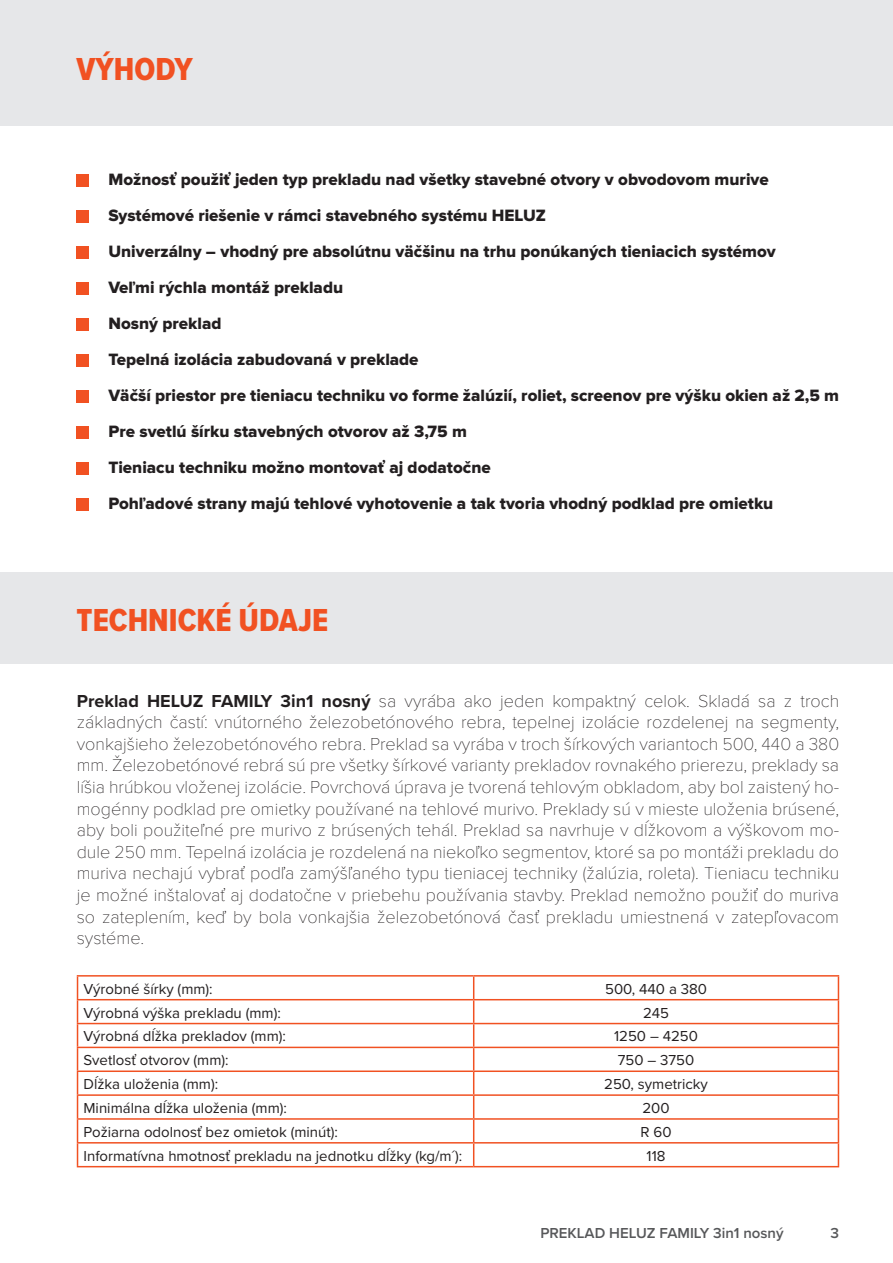
<style>
.page{position:relative;width:893px;height:1263px;background:#fff}
.page>*{position:absolute;margin:0;border:0;box-sizing:border-box;transform-origin:0 0}
.t1{font:33px "Proxima Nova Cond Extrabld";color:#f15122}
.t2{font:100 18px/21.6px "Proxima Nova T";color:#231f20;text-align:justify}
.t3{font:17.1px/36px "Proxima Nova Extrabld";color:#231f20}
.t4{font:15px "Proxima Nova";color:#231f20}
.t5{font:600 15px "Proxima Nova";color:#57585a}
.s1{font-family:"Proxima Nova";font-weight:700}
</style>
<div class="page">
<div style="left:0;top:0;width:893px;height:125px;background:#e6e7e9"></div>
<div style="left:77px;top:174px;width:12px;height:12px;background:#f15122"></div>
<div style="left:77px;top:210px;width:12px;height:12px;background:#f15122"></div>
<div style="left:77px;top:246px;width:12px;height:12px;background:#f15122"></div>
<div style="left:77px;top:282px;width:12px;height:12px;background:#f15122"></div>
<div style="left:77px;top:318px;width:12px;height:12px;background:#f15122"></div>
<div style="left:77px;top:354px;width:12px;height:12px;background:#f15122"></div>
<div style="left:77px;top:390px;width:12px;height:13px;background:#f15122"></div>
<div style="left:77px;top:427px;width:12px;height:12px;background:#f15122"></div>
<div style="left:77px;top:463px;width:12px;height:12px;background:#f15122"></div>
<div style="left:77px;top:499px;width:12px;height:12px;background:#f15122"></div>
<div style="left:0;top:572px;width:893px;height:91px;background:#e6e7e9"></div>
<hr style="left:77px;top:975px;width:397px;height:1px;background:#f15122">
<hr style="left:77px;top:999px;width:397px;height:1px;background:#f15122">
<hr style="left:77px;top:1023px;width:397px;height:1px;background:#f15122">
<hr style="left:77px;top:1047px;width:397px;height:1px;background:#f15122">
<hr style="left:77px;top:1070px;width:397px;height:2px;background:#f15122">
<hr style="left:77px;top:1094px;width:397px;height:2px;background:#f15122">
<hr style="left:77px;top:1118px;width:397px;height:2px;background:#f15122">
<hr style="left:77px;top:1142px;width:397px;height:1px;background:#f15122">
<svg style="left:77px;top:976px;width:1px;height:190px"></svg>
<hr style="left:77px;top:1166px;width:397px;height:1px;background:#f15122">
<hr style="left:474px;top:975px;width:365px;height:1px;background:#f15122">
<hr style="left:474px;top:999px;width:365px;height:1px;background:#f15122">
<hr style="left:474px;top:1023px;width:365px;height:1px;background:#f15122">
<hr style="left:474px;top:1047px;width:365px;height:1px;background:#f15122">
<hr style="left:474px;top:1070px;width:365px;height:2px;background:#f15122">
<hr style="left:474px;top:1094px;width:365px;height:2px;background:#f15122">
<hr style="left:474px;top:1118px;width:365px;height:2px;background:#f15122">
<hr style="left:474px;top:1142px;width:365px;height:1px;background:#f15122">
<svg style="left:473px;top:976px;width:1px;height:190px"></svg>
<svg style="left:838px;top:976px;width:1px;height:190px"></svg>
<hr style="left:474px;top:1166px;width:365px;height:1px;background:#f15122">
<h1 class="t1" style="left:77px;top:45px;width:118px">VÝHODY</h1>
<p class="t3" style="left:108px;top:162px;width:732px">Možnosť použiť jeden typ prekladu nad všetky stavebné otvory v obvodovom murive Systémové riešenie v rámci stavebného systému HELUZ<br>Univerzálny – vhodný pre absolútnu väčšinu na trhu ponúkaných tieniacich systémov<br>Veľmi rýchla montáž prekladu<br>Nosný preklad<br>Tepelná izolácia zabudovaná v preklade<br>Väčší priestor pre tieniacu techniku vo forme žalúzií, roliet, screenov pre výšku okien až 2,5 m Pre svetlú šírku stavebných otvorov až 3,75 m<br>Tieniacu techniku možno montovať aj dodatočne<br>Pohľadové strany majú tehlové vyhotovenie a tak tvoria vhodný podklad pre omietku</p>
<h1 class="t1" style="left:77px;top:596px;width:253px">TECHNICKÉ ÚDAJE</h1>
<p class="t2" style="left:77px;top:689px;width:764px"><span class="s1">Preklad HELUZ FAMILY 3in1 nosný</span> sa vyrába ako jeden kompaktný celok. Skladá sa z troch základných častí: vnútorného železobetónového rebra, tepelnej izolácie rozdelenej na segmenty, vonkajšieho železobetónového rebra. Preklad sa vyrába v troch šírkových variantoch 500, 440 a 380 mm. Železobetónové rebrá sú pre všetky šírkové varianty prekladov rovnakého prierezu, preklady sa líšia hrúbkou vloženej izolácie. Povrchová úprava je tvorená tehlovým obkladom, aby bol zaistený ho&shy;mogénny podklad pre omietky používané na tehlové murivo. Preklady sú v mieste uloženia brúsené, aby boli použiteľné pre murivo z brúsených tehál. Preklad sa navrhuje v dĺžkovom a výškovom mo&shy;dule 250 mm. Tepelná izolácia je rozdelená na niekoľko segmentov, ktoré sa po montáži prekladu do muriva nechajú vybrať podľa zamýšľaného typu tieniacej techniky (žalúzia, roleta). Tieniacu techniku je možné inštalovať aj dodatočne v priebehu používania stavby. Preklad nemožno použiť do muriva so zateplením, keď by bola vonkajšia železobetónová časť prekladu umiestnená v zatepľovacom systéme.</p>
<p class="t4" style="left:84px;top:977px;width:131px">Výrobné šírky (mm):</p>
<p class="t4" style="left:605px;top:977px;width:103px">500, 440 a 380</p>
<p class="t4" style="left:84px;top:1001px;width:199px">Výrobná výška prekladu (mm):</p>
<p class="t4" style="left:643px;top:1001px;width:28px">245</p>
<p class="t4" style="left:84px;top:1025px;width:204px">Výrobná dĺžka prekladov (mm):</p>
<p class="t4" style="left:614px;top:1025px;width:85px">1250 – 4250</p>
<p class="t4" style="left:84px;top:1049px;width:147px">Svetlosť otvorov (mm):</p>
<p class="t4" style="left:618px;top:1049px;width:78px">750 – 3750</p>
<p class="t4" style="left:84px;top:1073px;width:136px">Dĺžka uloženia (mm):</p>
<p class="t4" style="left:604px;top:1073px;width:105px">250, symetricky</p>
<p class="t4" style="left:84px;top:1097px;width:205px">Minimálna dĺžka uloženia (mm):</p>
<p class="t4" style="left:642px;top:1097px;width:29px">200</p>
<p class="t4" style="left:84px;top:1120px;width:256px">Požiarna odolnosť bez omietok (minút):</p>
<p class="t4" style="left:641px;top:1120px;width:33px">R 60</p>
<p class="t4" style="left:84px;top:1144px;width:380px">Informatívna hmotnosť prekladu na jednotku dĺžky (kg/m´):</p>
<p class="t4" style="left:647px;top:1144px;width:20px">118</p>
<p class="t5" style="left:540px;top:1222px;width:245px">PREKLAD HELUZ FAMILY 3in1 nosný</p>
<p class="t5" style="left:830px;top:1222px;width:10px">3</p>
</div>
